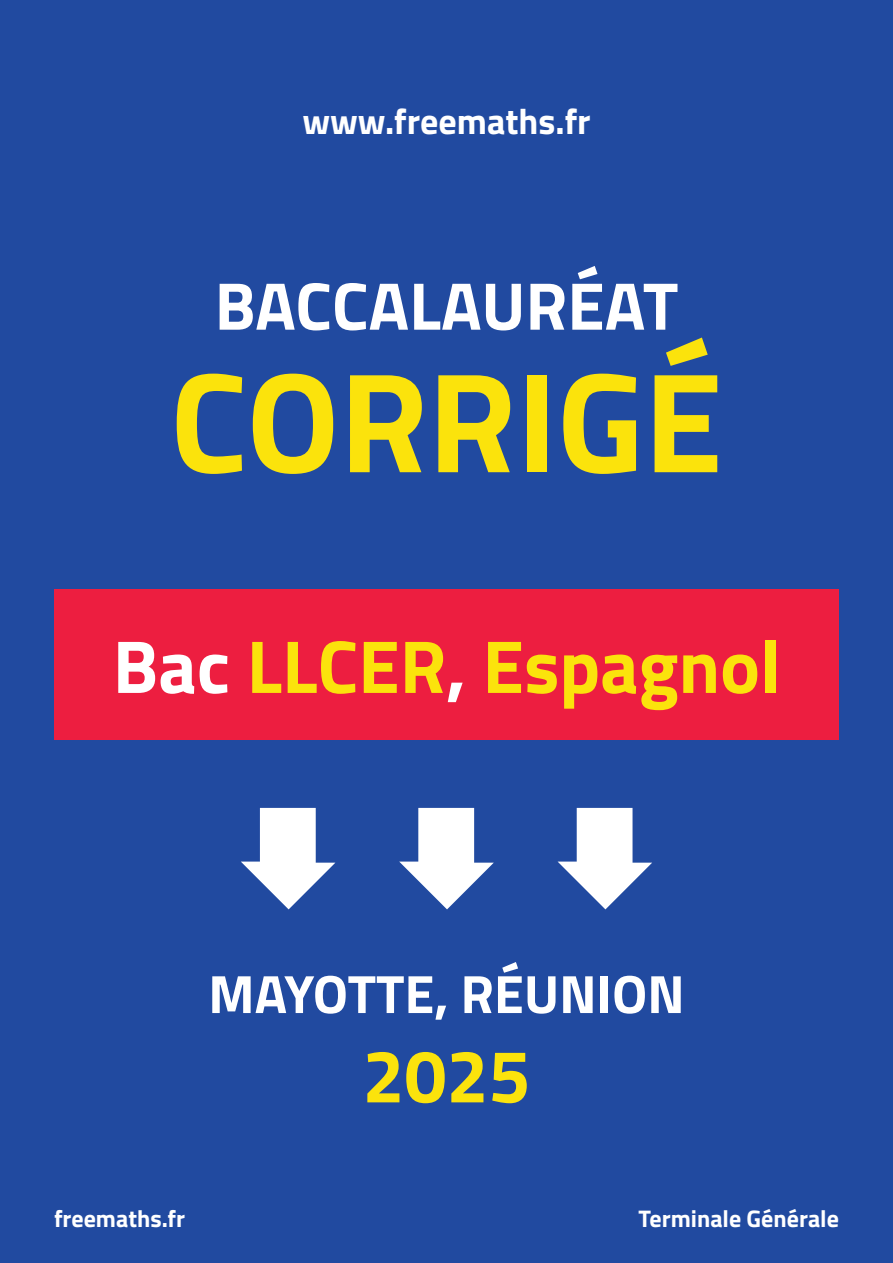
<style>
.page{position:relative;width:893px;height:1263px;background:#214aa0}
.page>*{position:absolute;margin:0;border:0;box-sizing:border-box;transform-origin:0 0}
.t1{font:700 142.5px "Titillium";color:#fbe30c}
.t2{font:700 75px "Titillium";color:#fbe30c}
.t3{font:700 67.5px "Titillium";color:#fff}
.t4{font:700 54px "Titillium";color:#fff}
.t5{font:700 36px "Titillium";color:#fff}
.t6{font:700 24px "Titillium";color:#fff}
.s1{color:#fff}
</style>
<div class="page">
<svg style="left:241px;top:808px;width:94px;height:101px"></svg>
<svg style="left:399px;top:808px;width:95px;height:101px"></svg>
<svg style="left:558px;top:808px;width:94px;height:101px"></svg>
<div style="left:54px;top:589px;width:785px;height:151px;background:#ed1e40"></div>
<h3 class="t5" style="left:302px;top:94px;width:290px">www.freemaths.fr</h3>
<h3 class="t3" style="left:215px;top:254px;width:465px">BACCALAURÉAT</h3>
<h1 class="t1" style="left:170px;top:313px;width:554px">CORRIGÉ</h1>
<h2 class="t2" style="left:113px;top:609px;width:669px"><span class="s1">Bac</span> LLCER<span class="s1">,</span> Espagnol</h2>
<p class="t4" style="left:208px;top:953px;width:478px">MAYOTTE, RÉUNION</p>
<h2 class="t2" style="left:362px;top:1019px;width:169px">2025</h2>
<p class="t6" style="left:54px;top:1200px;width:133px">freemaths.fr</p>
<p class="t6" style="left:639px;top:1200px;width:202px">Terminale Générale</p>
</div>
